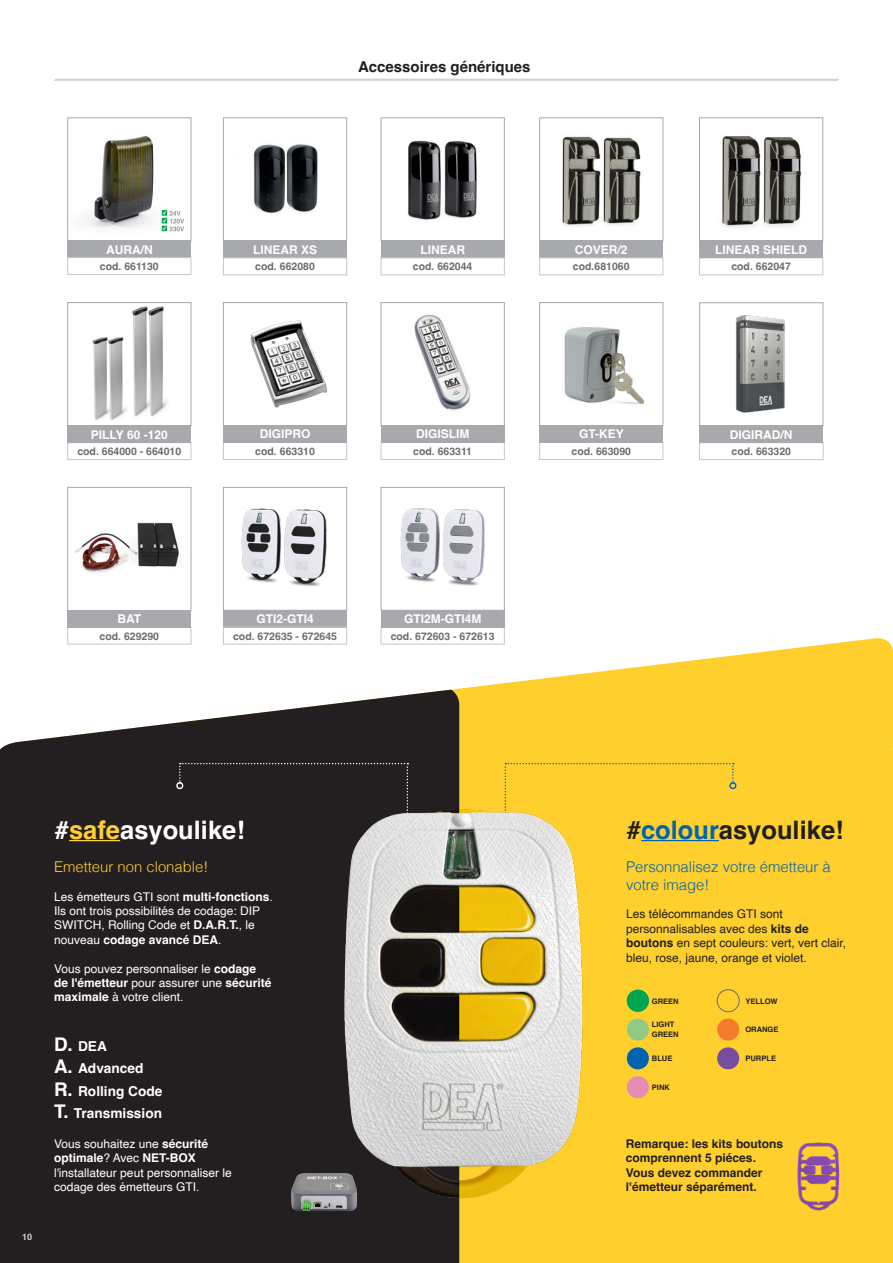
<style>
.page{position:relative;width:893px;height:1263px;background:#fff}
.page>*{position:absolute;margin:0;border:0;box-sizing:border-box;transform-origin:0 0}
.t1{font:700 25.5px "Helvetica";color:#231f20}
.t2{font:700 25.5px "Helvetica";color:#fff}
.INSTALLAZIONE_TIPICA__ACCESSORI__DIMENSI{font:700 15px "Helvetica";color:#231f20}
.t3{font:300 14.85px/17.9px "Helvetica";color:#0065ae}
.t4{font:300 14.85px "Helvetica";color:#ffcf2d}
.t5{font:700 13.65px "Helvetica";color:#fff}
.t6{font:12px/14.4px "Helvetica";color:#fff}
.t7{font:12px/14.4px "Helvetica";color:#231f20}
.t8{font:700 12px "Helvetica";color:#fff}
.t9{font:700 12px/14.4px "Helvetica";color:#231f20}
.t10{font:700 10.5px "Helvetica";color:#6c6d70}
.t11{font:700 9px "Helvetica";color:#d1d2d4}
.t12{font:700 7.5px/9px "Helvetica";color:#231f20}
.s1{color:#ffcf2d}
.s2{color:#0065ae}
.s3{font-weight:700}
.s4{font-size:18.9px}
</style>
<div class="page">
<img style="left:74px;top:522px;width:105px;height:51px">
<div style="left:67px;top:487px;width:124px;height:124px;border:1px solid #a8a9ad"></div>
<div style="left:68px;top:627px;width:123px;height:17px;border:1px solid #c7c8ca"></div>
<div style="left:68px;top:610px;width:123px;height:17px;background:#a8a9ad"></div>
<img style="left:722px;top:136px;width:80px;height:92px">
<div style="left:699px;top:118px;width:124px;height:123px;border:1px solid #a8a9ad"></div>
<img style="left:562px;top:136px;width:79px;height:91px">
<div style="left:539px;top:118px;width:124px;height:123px;border:1px solid #a8a9ad"></div>
<div style="left:699px;top:258px;width:124px;height:17px;border:1px solid #c7c8ca"></div>
<div style="left:699px;top:241px;width:124px;height:17px;background:#a8a9ad"></div>
<img style="left:564px;top:327px;width:80px;height:77px">
<div style="left:539px;top:302px;width:124px;height:124px;border:1px solid #a8a9ad"></div>
<div style="left:539px;top:442px;width:124px;height:18px;border:1px solid #c7c8ca"></div>
<div style="left:539px;top:425px;width:124px;height:17px;background:#a8a9ad"></div>
<img style="left:253px;top:144px;width:65px;height:70px">
<div style="left:223px;top:118px;width:124px;height:123px;border:1px solid #a8a9ad"></div>
<div style="left:223px;top:241px;width:124px;height:17px;background:#a8a9ad"></div>
<div style="left:223px;top:258px;width:124px;height:17px;border:1px solid #c7c8ca"></div>
<img style="left:408px;top:140px;width:69px;height:80px">
<div style="left:381px;top:118px;width:123px;height:123px;border:1px solid #a8a9ad"></div>
<div style="left:381px;top:241px;width:123px;height:17px;background:#a8a9ad"></div>
<div style="left:381px;top:258px;width:123px;height:17px;border:1px solid #c7c8ca"></div>
<div style="left:223px;top:610px;width:124px;height:17px;background:#a8a9ad"></div>
<div style="left:223px;top:627px;width:124px;height:17px;border:1px solid #c7c8ca"></div>
<img style="left:250px;top:320px;width:77px;height:87px">
<div style="left:223px;top:302px;width:124px;height:124px;border:1px solid #a8a9ad"></div>
<div style="left:223px;top:442px;width:124px;height:18px;border:1px solid #c7c8ca"></div>
<div style="left:223px;top:425px;width:124px;height:17px;background:#a8a9ad"></div>
<div style="left:539px;top:241px;width:124px;height:17px;background:#a8a9ad"></div>
<div style="left:539px;top:258px;width:124px;height:17px;border:1px solid #c7c8ca"></div>
<img style="left:414px;top:314px;width:57px;height:97px">
<div style="left:381px;top:302px;width:123px;height:124px;border:1px solid #a8a9ad"></div>
<div style="left:381px;top:442px;width:123px;height:18px;border:1px solid #c7c8ca"></div>
<div style="left:381px;top:425px;width:123px;height:17px;background:#a8a9ad"></div>
<div style="left:381px;top:627px;width:123px;height:17px;border:1px solid #c7c8ca"></div>
<div style="left:381px;top:610px;width:123px;height:17px;background:#a8a9ad"></div>
<img style="left:88px;top:136px;width:95px;height:96px">
<div style="left:67px;top:118px;width:124px;height:123px;border:1px solid #a8a9ad"></div>
<div style="left:68px;top:241px;width:123px;height:17px;background:#a8a9ad"></div>
<div style="left:68px;top:257px;width:123px;height:18px;border:1px solid #c7c8ca"></div>
<svg style="left:67px;top:637px;width:826px;height:626px;background:#fed54a"></svg>
<svg style="left:0;top:687px;width:459px;height:576px;background:#332f30"></svg>
<div style="left:505px;top:763px;width:229px;height:54px;background:#ffcf2d"></div>
<div style="left:729px;top:782px;width:7px;height:7px;border:1px solid #0065ae;border-radius:50%"></div>
<div style="left:179px;top:763px;width:229px;height:54px;background:#231f20"></div>
<div style="left:176px;top:782px;width:7px;height:7px;border:1px solid #fff;border-radius:50%"></div>
<div style="left:0;top:750px;width:14px;height:513px;background:#231f20"></div>
<img style="left:328px;top:786px;width:268px;height:436px">
<img style="left:241px;top:508px;width:86px;height:78px">
<div style="left:223px;top:487px;width:124px;height:123px;border:1px solid #a8a9ad"></div>
<img style="left:400px;top:508px;width:85px;height:78px">
<div style="left:381px;top:487px;width:123px;height:123px;border:1px solid #a8a9ad"></div>
<div style="left:717px;top:989px;width:22px;height:23px;border:1px solid #6c6d70;border-radius:50%"></div>
<div style="left:717px;top:1018px;width:22px;height:22px;background:#f47b2c;border-radius:50%"></div>
<div style="left:627px;top:1018px;width:22px;height:22px;background:#8fcb87;border-radius:50%"></div>
<div style="left:627px;top:1047px;width:22px;height:22px;background:#0065ae;border-radius:50%"></div>
<div style="left:717px;top:1047px;width:22px;height:22px;background:#764d9f;border-radius:50%"></div>
<div style="left:627px;top:1076px;width:22px;height:22px;background:#e48cb4;border-radius:50%"></div>
<div style="left:627px;top:990px;width:22px;height:22px;background:#00a54f;border-radius:50%"></div>
<img style="left:791px;top:1139px;width:53px;height:75px">
<img style="left:272px;top:1163px;width:109px;height:53px">
<img style="left:736px;top:315px;width:49px;height:98px">
<div style="left:699px;top:303px;width:124px;height:123px;border:1px solid #a8a9ad"></div>
<div style="left:699px;top:442px;width:124px;height:18px;border:1px solid #c7c8ca"></div>
<div style="left:699px;top:425px;width:124px;height:17px;background:#a8a9ad"></div>
<div style="left:68px;top:442px;width:123px;height:18px;border:1px solid #c7c8ca"></div>
<div style="left:67px;top:426px;width:124px;height:17px;background:#a8a9ad"></div>
<div style="left:67px;top:302px;width:124px;height:124px;border:1px solid #a8a9ad"></div>
<img style="left:92px;top:337px;width:35px;height:83px">
<img style="left:132px;top:306px;width:36px;height:111px">
<hr style="left:69px;top:840px;width:51px;height:1px;background:#ffcf2d">
<hr style="left:641px;top:840px;width:78px;height:1px;background:#0065ae">
<svg style="left:54px;top:78px;width:785px;height:3px"></svg>
<svg style="left:162px;top:210px;width:22px;height:21px"></svg>
<p class="INSTALLAZIONE_TIPICA__ACCESSORI__DIMENSI" style="left:358px;top:58px;width:174px">Accessoires génériques</p>
<p class="t8" style="left:106px;top:242px;width:48px">AURA/N</p>
<p class="t10" style="left:100px;top:260px;width:60px">cod. 661130</p>
<p class="t8" style="left:253px;top:242px;width:66px">LINEAR XS</p>
<p class="t10" style="left:255px;top:260px;width:61px">cod. 662080</p>
<p class="t8" style="left:420px;top:242px;width:46px">LINEAR</p>
<p class="t10" style="left:413px;top:260px;width:61px">cod. 662044</p>
<p class="t8" style="left:575px;top:242px;width:54px">COVER/2</p>
<p class="t10" style="left:573px;top:260px;width:58px">cod.681060</p>
<p class="t8" style="left:715px;top:242px;width:94px">LINEAR SHIELD</p>
<p class="t10" style="left:731px;top:260px;width:61px">cod. 662047</p>
<p class="t8" style="left:91px;top:427px;width:78px">PILLY 60 -120</p>
<p class="t8" style="left:260px;top:427px;width:52px">DIGIPRO</p>
<p class="t8" style="left:416px;top:427px;width:55px">DIGISLIM</p>
<p class="t8" style="left:579px;top:427px;width:46px">GT-KEY</p>
<p class="t8" style="left:730px;top:427px;width:64px">DIGIRAD/N</p>
<p class="t10" style="left:77px;top:445px;width:105px">cod. 664000 - 664010</p>
<p class="t10" style="left:255px;top:445px;width:61px">cod. 663310</p>
<p class="t10" style="left:413px;top:445px;width:60px">cod. 663311</p>
<p class="t10" style="left:571px;top:445px;width:61px">cod. 663090</p>
<p class="t10" style="left:731px;top:445px;width:61px">cod. 663320</p>
<p class="t8" style="left:117px;top:612px;width:25px">BAT</p>
<p class="t10" style="left:100px;top:629px;width:61px">cod. 629290</p>
<p class="t8" style="left:256px;top:612px;width:59px">GTI2-GTI4</p>
<p class="t10" style="left:233px;top:629px;width:105px">cod. 672635 - 672645</p>
<p class="t8" style="left:404px;top:612px;width:79px">GTI2M-GTI4M</p>
<p class="t10" style="left:391px;top:629px;width:105px">cod. 672603 - 672613</p>
<p class="t11" style="left:22px;top:1232px;width:11px">10</p>
<p class="t2" style="left:55px;top:814px;width:191px">#<span class="s1">safe</span>asyoulike!</p>
<p class="t1" style="left:627px;top:814px;width:218px">#<span class="s2">colour</span>asyoulike!</p>
<p class="t4" style="left:54px;top:854px;width:156px">Emetteur non clonable!</p>
<p class="t6" style="left:54px;top:889px;width:220px">Les émetteurs GTI sont <span class="s3">multi-fonctions</span>.</p>
<p class="t6" style="left:54px;top:904px;width:208px">Ils ont trois possibilités de codage: DIP<br>SWITCH, Rolling Code et <span class="s3">D.A.R.T.</span>, le nouveau <span class="s3">codage avancé DEA</span>.</p>
<p class="t6" style="left:54px;top:961px;width:219px">Vous pouvez personnaliser le <span class="s3">codage de l'émetteur</span> pour assurer une <span class="s3">sécurité maximale</span> à votre client.</p>
<p class="t5" style="left:54px;top:1037px;width:54px"><span class="s4">D.</span> DEA</p>
<p class="t5" style="left:54px;top:1060px;width:91px"><span class="s4">A.</span> Advanced</p>
<p class="t5" style="left:54px;top:1083px;width:110px"><span class="s4">R.</span> Rolling Code</p>
<p class="t5" style="left:54px;top:1105px;width:110px"><span class="s4">T.</span> Transmission</p>
<p class="t6" style="left:54px;top:1137px;width:179px">Vous souhaitez une <span class="s3">sécurité optimale</span>? Avec <span class="s3">NET-BOX </span>l'installateur peut personnaliser le codage des émetteurs GTI.</p>
<p class="t3" style="left:626px;top:856px;width:206px">Personnalisez votre émetteur à votre image!</p>
<p class="t7" style="left:626px;top:907px;width:222px">Les télécommandes GTI sont personnalisables avec des <span class="s3">kits de boutons</span> en sept couleurs: vert, vert clair, bleu, rose, jaune, orange et violet.</p>
<p class="t12" style="left:652px;top:997px;width:28px">GREEN</p>
<p class="t12" style="left:745px;top:997px;width:34px">YELLOW</p>
<p class="t12" style="left:652px;top:1021px;width:28px">LIGHT<br>GREEN</p>
<p class="t12" style="left:745px;top:1026px;width:35px">ORANGE</p>
<p class="t12" style="left:652px;top:1054px;width:22px">BLUE</p>
<p class="t12" style="left:745px;top:1054px;width:32px">PURPLE</p>
<p class="t12" style="left:652px;top:1083px;width:20px">PINK</p>
<p class="t9" style="left:626px;top:1138px;width:159px">Remarque: les kits boutons comprennent 5 piéces.<br>Vous devez commander l'émetteur séparément.</p>
</div>
